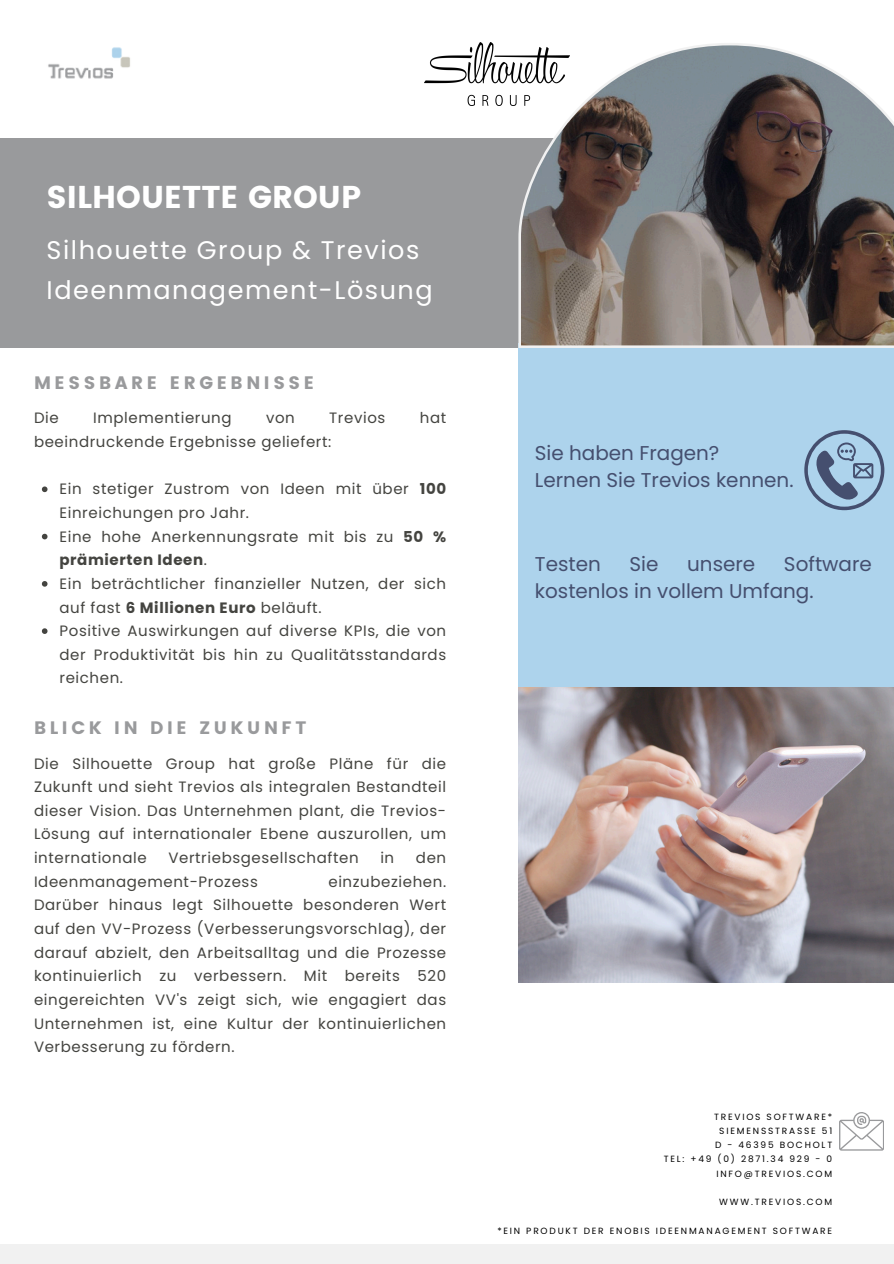
<style>
.page{position:relative;width:894px;height:1264px;background:#fff}
.page>*{position:absolute;margin:0;border:0;box-sizing:border-box;transform-origin:0 0}
.t1{font:31.5px "Poppins";color:#fff}
.t2{font:25.5px/39.3px "Poppins";letter-spacing:.06em;color:#fff}
.t3{font:19.95px/27.8px "Poppins";color:#454f6f}
.t4{font:18px "Poppins";letter-spacing:.2em;color:#999a9c}
.t5{font:15px/23.7px "Poppins";letter-spacing:.04em;color:#444440}
.t6{font:9px "Poppins";letter-spacing:.2em;color:#000}
.s1{font-weight:700}
</style>
<div class="page">
<div style="left:0;top:1244px;width:893px;height:19px;background:#f1f1f1"></div>
<img style="left:48px;top:47px;width:82px;height:32px">
<svg style="left:839px;top:1112px;width:44px;height:38px"></svg>
<svg style="left:42px;top:486px;width:5px;height:6px"></svg>
<svg style="left:42px;top:534px;width:5px;height:5px"></svg>
<svg style="left:42px;top:581px;width:5px;height:5px"></svg>
<svg style="left:42px;top:628px;width:5px;height:6px"></svg>
<div style="left:0;top:139px;width:884px;height:209px;background:#999a9c"></div>
<img style="left:424px;top:43px;width:94px;height:63px">
<div style="left:518px;top:343px;width:375px;height:344px;background:#add3ec"></div>
<svg style="left:804px;top:430px;width:79px;height:80px"></svg>
<img style="left:518px;top:687px;width:375px;height:295px">
<svg style="left:518px;top:43px;width:375px;height:305px"></svg>
<p class="t1" style="left:47px;top:179px;width:316px">SILHOUETTE GROUP</p>
<p class="t2" style="left:47px;top:231px;width:387px">Silhouette Group &amp; Trevios<br>Ideenmanagement-Lösung</p>
<p class="t4" style="left:34px;top:372px;width:281px">MESSBARE ERGEBNISSE</p>
<p class="t5" style="left:34px;top:406px;width:26px">Die</p>
<p class="t5" style="left:93px;top:406px;width:140px">Implementierung</p>
<p class="t5" style="left:266px;top:406px;width:30px">von</p>
<p class="t5" style="left:329px;top:406px;width:58px">Trevios</p>
<p class="t5" style="left:419px;top:406px;width:28px">hat</p>
<p class="t5" style="left:34px;top:430px;width:299px">beeindruckende Ergebnisse geliefert:</p>
<p class="t5" style="left:59px;top:477px;width:388px">Ein stetiger Zustrom von Ideen mit über <span class="s1">100<br></span>Einreichungen pro Jahr.</p>
<p class="t5" style="left:59px;top:524px;width:388px">Eine hohe Anerkennungsrate mit bis zu <span class="s1">50 % prämierten Ideen</span>.</p>
<h1 class="t5" style="left:59px;top:572px;width:388px">Ein beträchtlicher finanzieller Nutzen, der sich auf fast <span class="s1">6 Millionen Euro</span> beläuft.</h1>
<h2 class="t5" style="left:59px;top:619px;width:388px;text-align:justify">Positive Auswirkungen auf diverse KPIs, die von der Produktivität bis hin zu Qualitätsstandards reichen.</h2>
<h3 class="t4" style="left:34px;top:717px;width:274px">BLICK IN DIE ZUKUNFT</h3>
<p class="t5" style="left:34px;top:751px;width:413px;text-align:justify">Die Silhouette Group hat große Pläne für die Zukunft und sieht Trevios als integralen Bestandteil dieser Vision. Das Unternehmen plant, die Trevios-Lösung auf internationaler Ebene auszurollen, um internationale</p>
<p class="t5" style="left:168px;top:846px;width:192px">Vertriebsgesellschaften</p>
<p class="t5" style="left:380px;top:846px;width:15px">in</p>
<p class="t5" style="left:416px;top:846px;width:32px">den</p>
<p class="t5" style="left:34px;top:869px;width:225px">Ideenmanagement-Prozess</p>
<p class="t5" style="left:34px;top:869px;width:413px;text-align:justify;text-indent:294px">einzubeziehen.<br>Darüber hinaus legt Silhouette besonderen Wert auf den VV-Prozess (Verbesserungsvorschlag), der darauf abzielt, den Arbeitsalltag und die Prozesse kontinuierlich zu verbessern. Mit bereits 520 eingereichten VV's zeigt sich, wie engagiert das Unternehmen ist, eine Kultur der kontinuierlichen Verbesserung zu fördern.</p>
<h5 class="t3" style="left:534px;top:438px;width:260px">Sie haben Fragen?<br>Lernen Sie Trevios kennen.</h5>
<p class="t3" style="left:534px;top:550px;width:338px;text-indent:249px">Software kostenlos in vollem Umfang.</p>
<p class="t3" style="left:534px;top:550px;width:67px">Testen</p>
<p class="t3" style="left:629px;top:550px;width:30px">Sie</p>
<p class="t3" style="left:687px;top:550px;width:70px">unsere</p>
<h4 class="t6" style="left:714px;top:1110px;width:119px">TREVIOS SOFTWARE*</h4>
<h4 class="t6" style="left:719px;top:1124px;width:114px">SIEMENSSTRASSE 51</h4>
<h3 class="t6" style="left:714px;top:1138px;width:119px">D - 46395 BOCHOLT</h3>
<h5 class="t6" style="left:663px;top:1152px;width:170px">TEL: +49 (0) 2871.34 929 - 0</h5>
<p class="t6" style="left:716px;top:1167px;width:117px">INFO@TREVIOS.COM</p>
<p class="t6" style="left:719px;top:1195px;width:114px">WWW.TREVIOS.COM</p>
<p class="t6" style="left:497px;top:1224px;width:336px">*EIN PRODUKT DER ENOBIS IDEENMANAGEMENT SOFTWARE</p>
</div>
